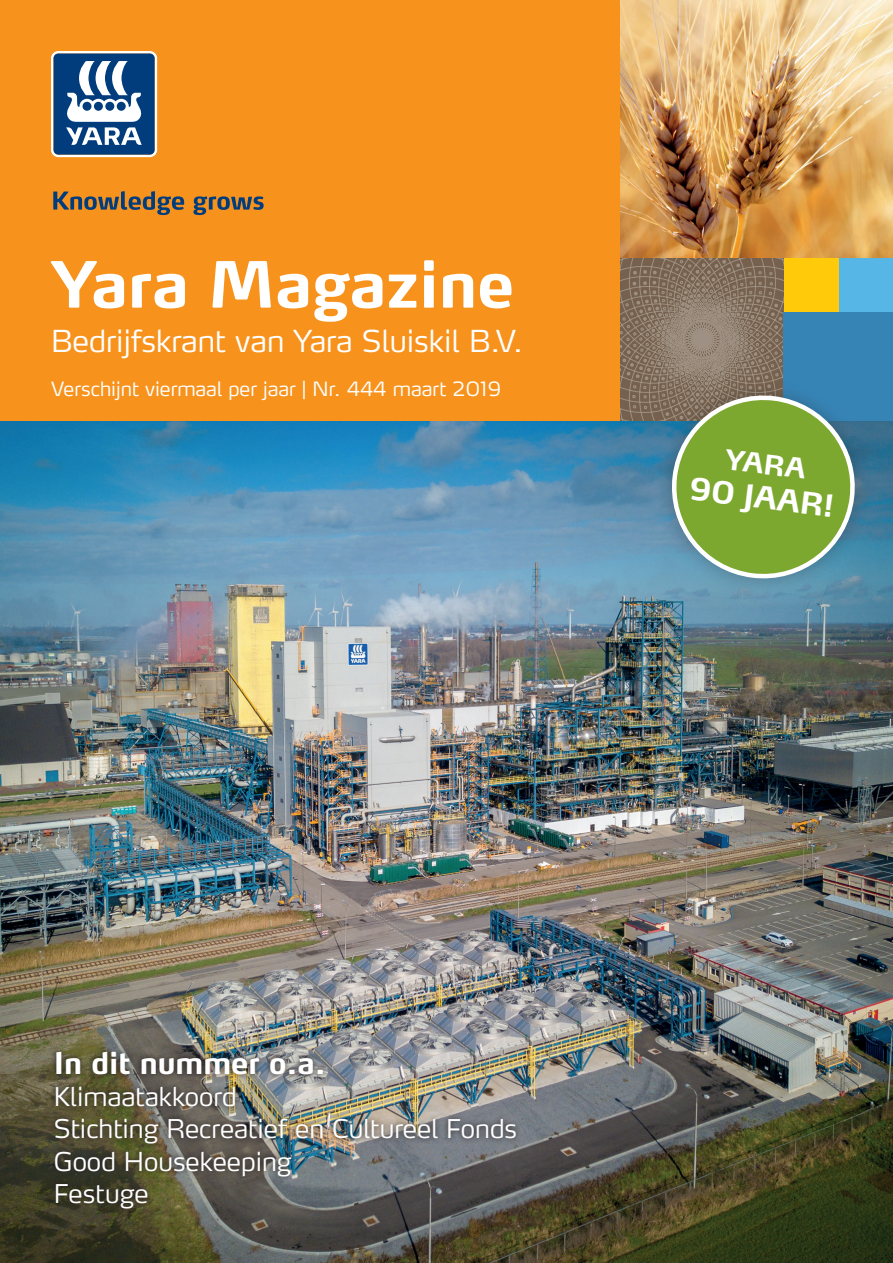
<style>
.page{position:relative;width:893px;height:1263px;background:#fff}
.page>*{position:absolute;margin:0;border:0;box-sizing:border-box;transform-origin:0 0}
.Kop_1{font:700 63px "Max LF";color:#fff}
.Kop_1-2{font:700 30.15px "Max LF";color:#fff}
.Kop_1-3{font:300 30px "Max LF";color:#fff}
.tussenkop{font:700 29.55px "Max LF";color:#fff}
.Kop_1-4{font:700 27.15px "Max LF";color:#fff}
.tussenkop-2{font:300 25.65px "Max LF";color:#fff}
.Kop_1-5{font:300 19.5px "Max LF";color:#fff}
</style>
<div class="page">
<img style="left:0;top:421px;width:893px;height:842px">
<div style="left:0;top:0;width:621px;height:421px;background:#f7931d"></div>
<svg style="left:53px;top:191px;width:211px;height:24px"></svg>
<svg style="left:51px;top:51px;width:106px;height:106px;background:#5a80a8"></svg>
<img style="left:621px;top:0;width:272px;height:258px">
<div style="left:784px;top:258px;width:109px;height:54px;background:#56b7e7"></div>
<div style="left:784px;top:312px;width:109px;height:109px;background:#3684b6"></div>
<img style="left:49px;top:1046px;width:473px;height:168px">
<div style="left:654px;top:378px;width:219px;height:218px;background:#231f20;opacity:.3"></div>
<svg style="left:621px;top:258px;width:242px;height:323px;background:#78926d"></svg>
<p class="Kop_1" style="left:51px;top:245px;width:465px">Yara Magazine</p>
<p class="Kop_1-3" style="left:51px;top:322px;width:473px">Bedrijfskrant van Yara Sluiskil B.V.</p>
<p class="Kop_1-5" style="left:51px;top:376px;width:451px">Verschijnt viermaal per jaar | Nr. 444 maart 2019</p>
<p class="Kop_1-4" style="left:727px;top:442px;width:83px;rotate:7deg">YARA</p>
<p class="Kop_1-2" style="left:692px;top:469px;width:147px;rotate:7deg">90 JAAR!</p>
<p class="tussenkop" style="left:54px;top:1045px;width:274px">In dit nummer o.a.</p>
<p class="tussenkop-2" style="left:54px;top:1081px;width:184px">Klimaatakkoord</p>
<p class="tussenkop-2" style="left:54px;top:1113px;width:465px">Stichting Recreatief en Cultureel Fonds</p>
<p class="tussenkop-2" style="left:54px;top:1145px;width:239px">Good Housekeeping</p>
<p class="tussenkop-2" style="left:54px;top:1177px;width:96px">Festuge</p>
</div>
